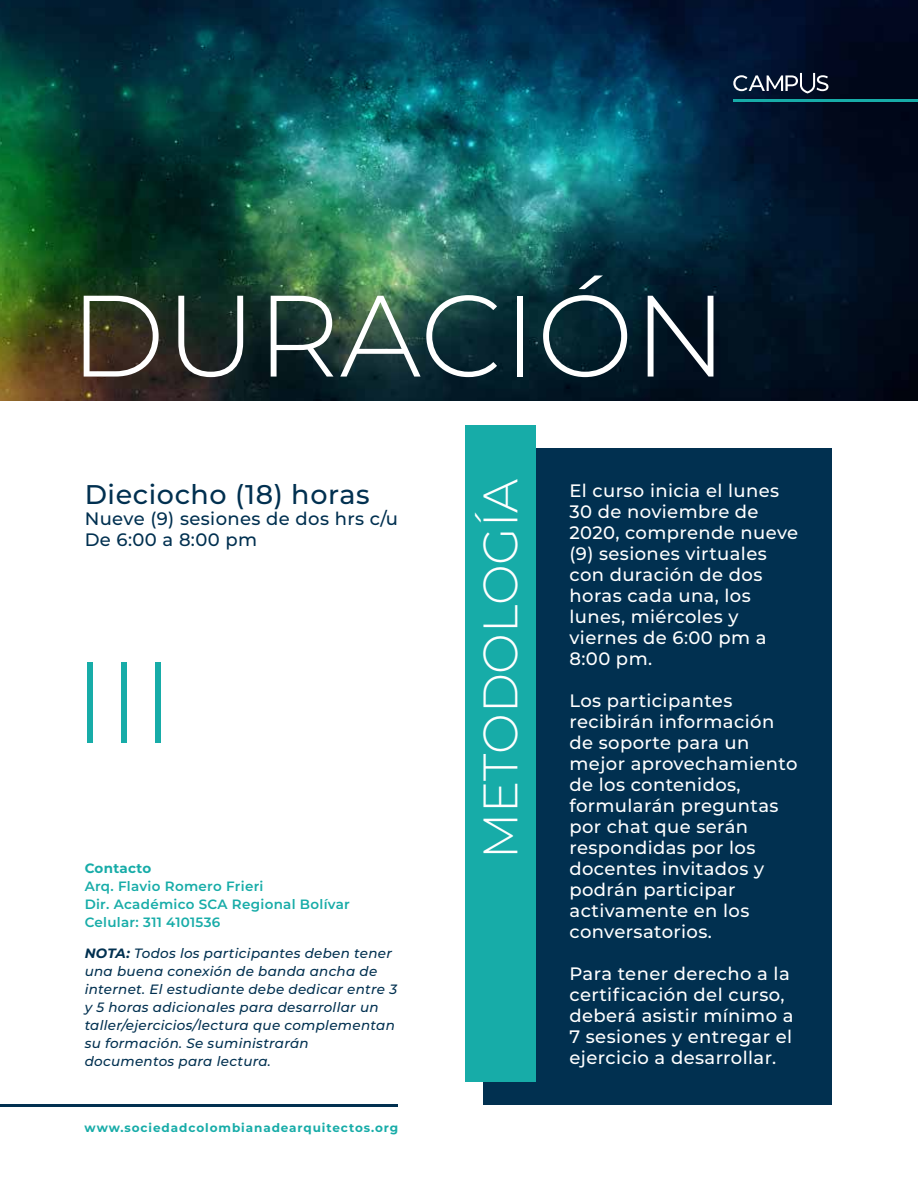
<style>
.page{position:relative;width:918px;height:1188px;background:#fff}
.page>*{position:absolute;margin:0;border:0;box-sizing:border-box;transform-origin:0 0}
.t1{font:300 115.5px "Montserrat";color:#fff}
.t2{font:300 115.5px "Montserrat";color:#17aca8}
.t3{font:300 48.3px "Montserrat";color:#fff}
.t4{font:500 27px "Montserrat";letter-spacing:.02em;color:#013050}
.t5{font:500 18px/21px "Montserrat";letter-spacing:.02em;color:#fff}
.t6{font:500 18px/21px "Montserrat";letter-spacing:.02em;color:#013050}
.t7{font:italic 500 13.5px/18px "Montserrat";letter-spacing:.02em;color:#013050}
.t8{font:600 13.5px/18px "Montserrat";letter-spacing:.02em;color:#17aca8}
.t9{font:700 13.5px "Montserrat";letter-spacing:.02em;color:#17aca8}
.t10{font:700 12px "Montserrat";letter-spacing:.075em;color:#17aca8}
.s1{font-weight:700}
</style>
<div class="page">
<div style="left:483px;top:448px;width:349px;height:657px;background:#013050"></div>
<div style="left:466px;top:425px;width:70px;height:656px;background:#17aca8"></div>
<img style="left:0;top:0;width:918px;height:401px">
<hr style="left:0;top:1105px;width:397px;height:2px;background:#013050">
<hr style="left:733px;top:99px;width:185px;height:2px;background:#17aca8">
<svg style="left:733px;top:73px;width:95px;height:21px"></svg>
<h1 class="t1" style="left:70px;top:257px;width:660px">DURACIÓN</h1>
<h3 class="t4" style="left:85px;top:475px;width:287px">Dieciocho (18) horas</h3>
<p class="t6" style="left:85px;top:507px;width:315px">Nueve (9) sesiones de dos hrs c/u<br>De 6:00 a 8:00 pm</p>
<h1 class="t2" style="left:73px;top:624px;width:104px">III</h1>
<p class="t9" style="left:85px;top:859px;width:68px">Contacto</p>
<p class="t8" style="left:85px;top:877px;width:267px">Arq. Flavio Romero Frieri<br>Dir. Académico SCA Regional Bolívar<br>Celular: 311 4101536</p>
<p class="t7" style="left:85px;top:944px;width:314px"><span class="s1">NOTA:</span> Todos los participantes deben tener una buena conexión de banda ancha de internet. El estudiante debe dedicar entre 3 y 5 horas adicionales para desarrollar un taller/ejercicios/lectura que complementan su formación. Se suministrarán documentos para lectura.</p>
<p class="t10" style="left:85px;top:1119px;width:315px">www.sociedadcolombianadearquitectos.org</p>
<h2 class="t3" style="left:467px;top:859px;width:382px;rotate:-90deg">METODOLOGÍA</h2>
<p class="t5" style="left:569px;top:480px;width:230px">El curso inicia el lunes<br>30 de noviembre de<br>2020, comprende nueve (9) sesiones virtuales con duración de dos horas cada una, los lunes, miércoles y viernes de 6:00 pm a<br>8:00 pm.</p>
<p class="t5" style="left:569px;top:690px;width:230px">Los participantes recibirán información de soporte para un mejor aprovechamiento de los contenidos, formularán preguntas por chat que serán respondidas por los docentes invitados y podrán participar activamente en los conversatorios.</p>
<p class="t5" style="left:569px;top:963px;width:226px">Para tener derecho a la certificación del curso, deberá asistir mínimo a<br>7 sesiones y entregar el ejercicio a desarrollar.</p>
</div>
